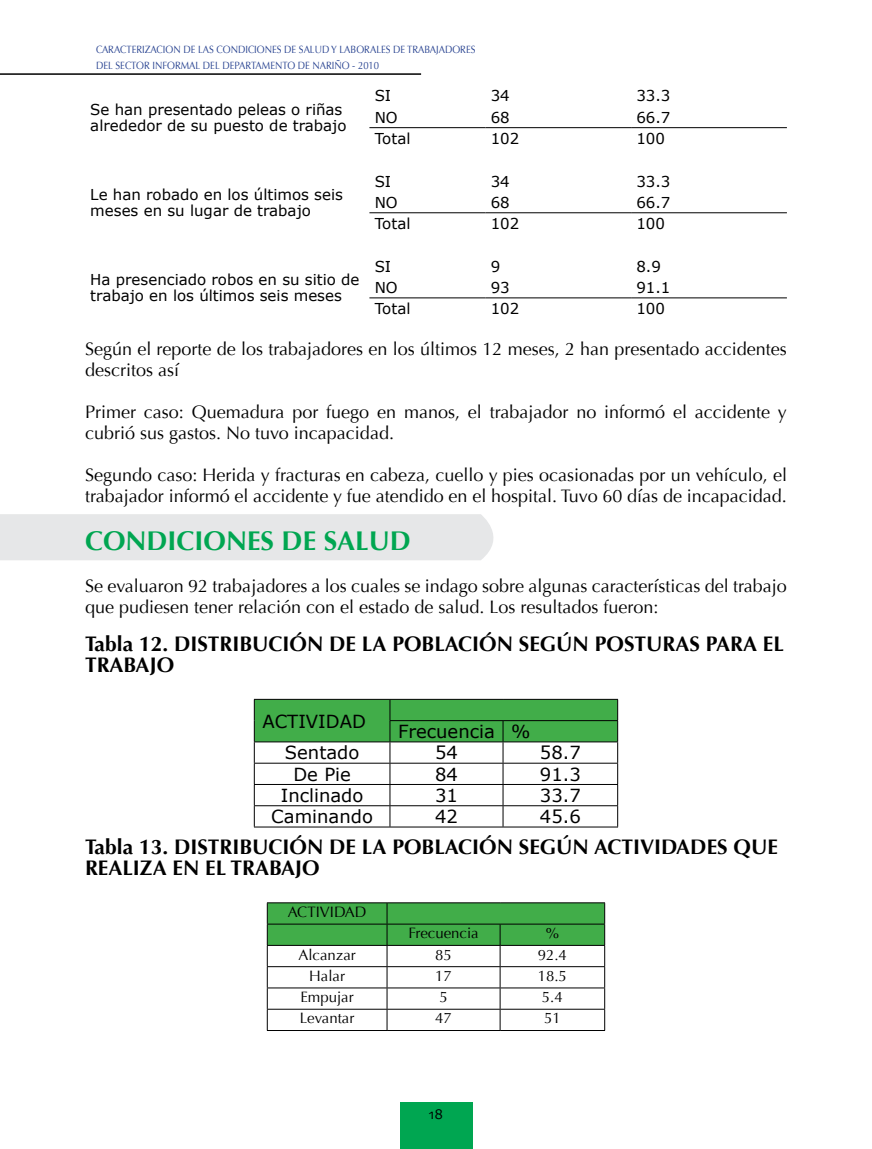
<style>
.page{position:relative;width:872px;height:1149px;background:#fff}
.page>*{position:absolute;margin:0;border:0;box-sizing:border-box;transform-origin:0 0}
.t1{font:700 27px "Optima";color:#00a651}
.t2{font:700 21px/21px "Optima";color:#000}
.t3{font:18px/21px "Optima";color:#000}
.t4{font:18px "Verdana";color:#000}
.t5{font:15px/16.5px "Verdana";color:#000}
.t6{font:15px "Optima";color:#000}
.t7{font:15px "Skia";color:#000}
.t8{font:10.5px/16.5px "Optima";color:#25408f;scale:.9 1}
</style>
<div class="page">
<hr style="left:0;top:73px;width:421px;height:2px;background:#000">
<div style="left:400px;top:1101px;width:72px;height:47px;background:#00a651"></div>
<div style="left:0;top:514px;width:494px;height:46px;background:#e6e7e8"></div>
<svg style="left:631px;top:128px;width:156px;height:171px"></svg>
<hr style="left:369px;top:127px;width:116px;height:1px;background:#000">
<hr style="left:485px;top:127px;width:146px;height:1px;background:#000">
<hr style="left:631px;top:127px;width:156px;height:1px;background:#000">
<hr style="left:369px;top:212px;width:116px;height:1px;background:#000">
<hr style="left:485px;top:212px;width:146px;height:1px;background:#000">
<hr style="left:631px;top:212px;width:156px;height:1px;background:#000">
<hr style="left:369px;top:297px;width:116px;height:1px;background:#000">
<hr style="left:485px;top:297px;width:146px;height:1px;background:#000">
<hr style="left:631px;top:297px;width:156px;height:1px;background:#000">
<hr style="left:254px;top:698px;width:136px;height:1px;background:#000">
<hr style="left:390px;top:698px;width:113px;height:1px;background:#000">
<hr style="left:503px;top:698px;width:115px;height:1px;background:#000">
<svg style="left:254px;top:699px;width:364px;height:127px"></svg>
<hr style="left:254px;top:826px;width:136px;height:1px;background:#000">
<hr style="left:390px;top:826px;width:113px;height:1px;background:#000">
<hr style="left:503px;top:826px;width:115px;height:1px;background:#000">
<svg style="left:267px;top:902px;width:338px;height:127px"></svg>
<hr style="left:267px;top:1029px;width:120px;height:1px;background:#000">
<hr style="left:387px;top:1029px;width:113px;height:1px;background:#000">
<hr style="left:500px;top:1029px;width:105px;height:1px;background:#000">
<p class="t8" style="left:96px;top:41px;width:423px">CARACTERIZACION DE LAS CONDICIONES DE SALUD Y LABORALES DE TRABAJADORES<br>DEL SECTOR INFORMAL DEL DEPARTAMENTO DE NARIÑO - 2010</p>
<p class="t5" style="left:90px;top:100px;width:258px">Se han presentado peleas o riñas alrededor de su puesto de trabajo</p>
<p class="t5" style="left:90px;top:185px;width:254px">Le han robado en los últimos seis meses en su lugar de trabajo</p>
<p class="t5" style="left:375px;top:87px;width:18px">SI</p>
<p class="t5" style="left:491px;top:87px;width:21px">34</p>
<p class="t5" style="left:636px;top:87px;width:36px">33.3</p>
<p class="t5" style="left:375px;top:108px;width:25px">NO</p>
<p class="t5" style="left:491px;top:108px;width:21px">68</p>
<p class="t5" style="left:636px;top:108px;width:36px">66.7</p>
<p class="t5" style="left:375px;top:130px;width:37px">Total</p>
<p class="t5" style="left:491px;top:130px;width:30px">102</p>
<p class="t5" style="left:636px;top:130px;width:30px">100</p>
<p class="t5" style="left:375px;top:172px;width:18px">SI</p>
<p class="t5" style="left:491px;top:172px;width:21px">34</p>
<p class="t5" style="left:636px;top:172px;width:36px">33.3</p>
<p class="t5" style="left:375px;top:193px;width:25px">NO</p>
<p class="t5" style="left:491px;top:193px;width:21px">68</p>
<p class="t5" style="left:636px;top:193px;width:36px">66.7</p>
<p class="t5" style="left:375px;top:215px;width:37px">Total</p>
<p class="t5" style="left:491px;top:215px;width:30px">102</p>
<p class="t5" style="left:636px;top:215px;width:30px">100</p>
<p class="t5" style="left:375px;top:257px;width:18px">SI</p>
<p class="t5" style="left:491px;top:257px;width:11px">9</p>
<p class="t5" style="left:636px;top:257px;width:26px">8.9</p>
<p class="t5" style="left:375px;top:278px;width:25px">NO</p>
<p class="t5" style="left:491px;top:278px;width:21px">93</p>
<p class="t5" style="left:636px;top:278px;width:36px">91.1</p>
<p class="t5" style="left:375px;top:300px;width:37px">Total</p>
<p class="t5" style="left:491px;top:300px;width:30px">102</p>
<p class="t5" style="left:636px;top:300px;width:30px">100</p>
<p class="t3" style="left:85px;top:339px;width:703px">Según el reporte de los trabajadores en los últimos 12 meses, 2 han presentado accidentes descritos así</p>
<p class="t3" style="left:85px;top:402px;width:703px">Primer caso: Quemadura por fuego en manos, el trabajador no informó el accidente y cubrió sus gastos. No tuvo incapacidad.</p>
<p class="t3" style="left:85px;top:465px;width:703px">Segundo caso: Herida y fracturas en cabeza, cuello y pies ocasionadas por un vehículo, el trabajador informó el accidente y fue atendido en el hospital. Tuvo 60 días de incapacidad.</p>
<h1 class="t1" style="left:85px;top:525px;width:327px">CONDICIONES DE SALUD</h1>
<p class="t3" style="left:85px;top:576px;width:703px">Se evaluaron 92 trabajadores a los cuales se indago sobre algunas características del trabajo que pudiesen tener relación con el estado de salud. Los resultados fueron:</p>
<p class="t2" style="left:85px;top:633px;width:700px">Tabla 12. DISTRIBUCIÓN DE LA POBLACIÓN SEGÚN POSTURAS PARA EL<br>TRABAJO</p>
<p class="t4" style="left:262px;top:709px;width:105px">ACTIVIDAD</p>
<p class="t4" style="left:398px;top:720px;width:134px">Frecuencia %</p>
<p class="t4" style="left:285px;top:741px;width:76px">Sentado</p>
<p class="t4" style="left:435px;top:741px;width:24px">54</p>
<p class="t4" style="left:540px;top:741px;width:42px">58.7</p>
<p class="t4" style="left:293px;top:762px;width:59px">De Pie</p>
<p class="t4" style="left:435px;top:762px;width:24px">84</p>
<p class="t4" style="left:540px;top:762px;width:42px">91.3</p>
<p class="t4" style="left:281px;top:783px;width:84px">Inclinado</p>
<p class="t4" style="left:435px;top:783px;width:24px">31</p>
<p class="t4" style="left:540px;top:783px;width:42px">33.7</p>
<p class="t4" style="left:271px;top:805px;width:103px">Caminando</p>
<p class="t4" style="left:435px;top:805px;width:24px">42</p>
<p class="t4" style="left:540px;top:805px;width:42px">45.6</p>
<p class="t2" style="left:85px;top:836px;width:694px">Tabla 13. DISTRIBUCIÓN DE LA POBLACIÓN SEGÚN ACTIVIDADES QUE<br>REALIZA EN EL TRABAJO</p>
<p class="t6" style="left:288px;top:902px;width:80px">ACTIVIDAD</p>
<p class="t6" style="left:408px;top:924px;width:72px">Frecuencia</p>
<p class="t6" style="left:546px;top:924px;width:15px">%</p>
<p class="t6" style="left:298px;top:945px;width:59px">Alcanzar</p>
<p class="t6" style="left:435px;top:945px;width:18px">85</p>
<p class="t6" style="left:538px;top:945px;width:31px">92.4</p>
<p class="t6" style="left:309px;top:966px;width:37px">Halar</p>
<p class="t6" style="left:435px;top:966px;width:18px">17</p>
<p class="t6" style="left:538px;top:966px;width:31px">18.5</p>
<p class="t6" style="left:300px;top:987px;width:55px">Empujar</p>
<p class="t6" style="left:439px;top:987px;width:10px">5</p>
<p class="t6" style="left:542px;top:987px;width:22px">5.4</p>
<p class="t6" style="left:300px;top:1009px;width:56px">Levantar</p>
<p class="t6" style="left:435px;top:1009px;width:18px">47</p>
<p class="t6" style="left:544px;top:1009px;width:18px">51</p>
<p class="t5" style="left:90px;top:270px;width:271px">Ha presenciado robos en su sitio de trabajo en los últimos seis meses</p>
<p class="t7" style="left:429px;top:1105px;width:16px">18</p>
</div>
